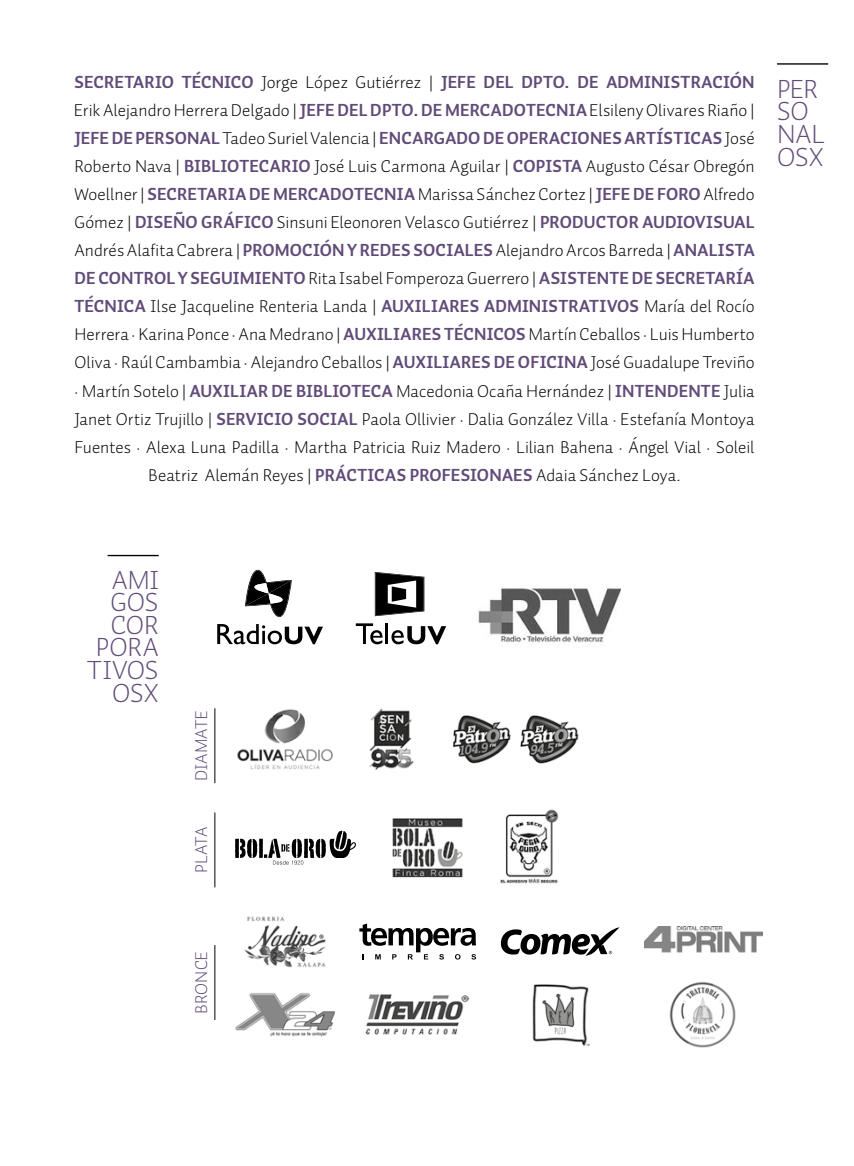
<style>
.page{position:relative;width:854px;height:1166px;background:#fff}
.page>*{position:absolute;margin:0;border:0;box-sizing:border-box;transform-origin:0 0}
.t1{font:300 26.95px/22.6px "Auto Pro";letter-spacing:-.01em;color:#614b78}
.t2{font:300 17.5px/28px "Auto Pro";color:#000;text-align:center}
.t3{font:300 17.5px "Auto Pro";letter-spacing:.005em;color:#614b78}
.s1{font-weight:700;color:#614b78}
</style>
<div class="page">
<hr style="left:776px;top:63px;width:51px;height:2px;background:#000">
<svg style="left:217px;top:624px;width:106px;height:20px"></svg>
<svg style="left:245px;top:570px;width:47px;height:47px"></svg>
<svg style="left:355px;top:623px;width:27px;height:21px"></svg>
<hr style="left:385px;top:623px;width:3px;height:21px;background:#000">
<svg style="left:391px;top:626px;width:55px;height:18px"></svg>
<svg style="left:374px;top:572px;width:50px;height:44px"></svg>
<img style="left:479px;top:588px;width:141px;height:55px">
<hr style="left:108px;top:555px;width:51px;height:1px;background:#000">
<img style="left:369px;top:708px;width:45px;height:62px">
<img style="left:237px;top:709px;width:96px;height:61px">
<img style="left:452px;top:715px;width:126px;height:49px">
<hr style="left:214px;top:708px;width:1px;height:75px;background:#000">
<img style="left:392px;top:818px;width:71px;height:60px">
<svg style="left:235px;top:830px;width:121px;height:34px"></svg>
<img style="left:500px;top:809px;width:59px;height:75px">
<hr style="left:214px;top:812px;width:1px;height:75px;background:#000">
<svg style="left:500px;top:927px;width:119px;height:29px"></svg>
<img style="left:532px;top:984px;width:58px;height:62px">
<svg style="left:359px;top:923px;width:117px;height:36px"></svg>
<img style="left:365px;top:994px;width:105px;height:41px">
<img style="left:244px;top:916px;width:82px;height:52px">
<img style="left:235px;top:993px;width:99px;height:43px">
<img style="left:644px;top:926px;width:117px;height:27px">
<img style="left:669px;top:981px;width:67px;height:67px">
<hr style="left:214px;top:945px;width:1px;height:75px;background:#000">
<p class="t2" style="left:74px;top:68px;width:681px"><span class="s1">SECRETARIO TÉCNICO</span> Jorge López Gutiérrez | <span class="s1">JEFE DEL DPTO. DE ADMINISTRACIÓN </span>Erik Alejandro Herrera Delgado | <span class="s1">JEFE DEL DPTO. DE MERCADOTECNIA</span> Elsileny Olivares Riaño | <span class="s1">JEFE DE PERSONAL</span> Tadeo Suriel Valencia | <span class="s1">ENCARGADO DE OPERACIONES ARTÍSTICAS</span> José Roberto Nava | <span class="s1">BIBLIOTECARIO</span> José Luis Carmona Aguilar | <span class="s1">COPISTA</span> Augusto César Obregón Woellner | <span class="s1">SECRETARIA DE MERCADOTECNIA</span> Marissa Sánchez Cortez | <span class="s1">JEFE DE FORO</span>Alfredo Gómez | <span class="s1">DISEÑO GRÁFICO</span> Sinsuni Eleonoren Velasco Gutiérrez | <span class="s1">PRODUCTOR AUDIOVISUAL </span>Andrés Alafita Cabrera | <span class="s1">PROMOCIÓN Y REDES SOCIALES</span> Alejandro Arcos Barreda | <span class="s1">ANALISTA DE CONTROL Y SEGUIMIENTO</span>Rita Isabel Fomperoza Guerrero | <span class="s1">ASISTENTE DE SECRETARÍA TÉCNICA</span> Ilse Jacqueline Renteria Landa | <span class="s1">AUXILIARES ADMINISTRATIVOS</span> María del Rocío Herrera · Karina Ponce · Ana Medrano | <span class="s1">AUXILIARES TÉCNICOS</span> Martín Ceballos · Luis Humberto Oliva · Raúl Cambambia · Alejandro Ceballos | <span class="s1">AUXILIARES DE OFICINA</span> José Guadalupe Treviño · Martín Sotelo | <span class="s1">AUXILIAR DE BIBLIOTECA</span> Macedonia Ocaña Hernández | <span class="s1">INTENDENTE</span> Julia Janet Ortiz Trujillo | <span class="s1">SERVICIO SOCIAL</span> Paola Ollivier · Dalia González Villa · Estefanía Montoya Fuentes · Alexa Luna Padilla · Martha Patricia Ruiz Madero · Lilian Bahena · Ángel Vial · Soleil Beatriz Alemán Reyes | <span class="s1">PRÁCTICAS PROFESIONAES</span> Adaia Sánchez Loya.</p>
<h1 class="t1" style="left:776px;top:77px;width:49px">PER<br>SO<br>NAL<br>OSX</h1>
<h1 class="t1" style="left:87px;top:568px;width:73px;text-align:right">AMI<br>GOS<br>COR<br>PORA<br>TIVOS<br>OSX</h1>
<p class="t3" style="left:189px;top:781px;width:72px;rotate:-90deg">DIAMATE</p>
<p class="t3" style="left:189px;top:873px;width:48px;rotate:-90deg">PLATA</p>
<p class="t3" style="left:189px;top:1013px;width:64px;rotate:-90deg">BRONCE</p>
</div>
